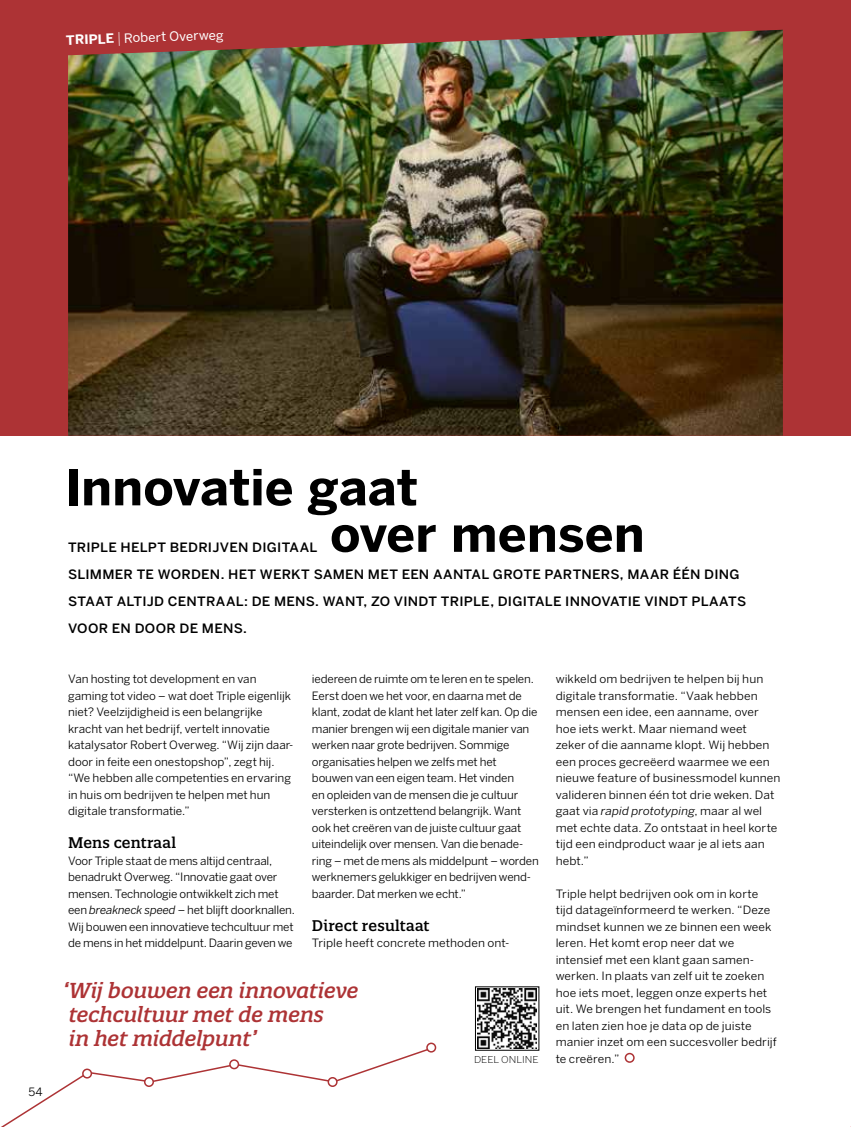
<style>
.page{position:relative;width:851px;height:1127px;background:#fff}
.page>*{position:absolute;margin:0;border:0;box-sizing:border-box;transform-origin:0 0}
.t1{font:700 49.5px/46.5px "Benton Sans";color:#000}
.t2{font:italic 500 21px/24px "Quatro Slab";letter-spacing:-.005em;color:#ad3335}
.t3{font:500 15px "Quatro Slab";letter-spacing:.015em;color:#000}
.t4{font:500 12.9px/27px "Benton Sans";letter-spacing:.02em;color:#000;scale:1.06 1}
.t5{font:12.9px "Benton Sans";color:#fff}
.t6{font:11.4px/16.5px "Benton Sans";letter-spacing:-.005em;color:#000}
.t7{font:11.4px/16.5px "Benton Sans";letter-spacing:-.005em;color:#000;scale:1.05 1}
.t8{font:300 9.45px "Benton Sans";color:#000;scale:1.09 1}
.s1{font-weight:700}
.s2{font-weight:300;font-size:14.7px}
.s3{font-style:italic}
</style>
<div class="page">
<div style="left:0;top:0;width:850px;height:436px;background:#ad3335"></div>
<img style="left:68px;top:30px;width:714px;height:406px">
<div style="left:624px;top:1053px;width:10px;height:10px;border:2px solid #ad3335;border-radius:50%"></div>
<svg style="left:1px;top:1049px;width:432px;height:78px"></svg>
<div style="left:83px;top:1069px;width:8px;height:9px;background:#fff;border-radius:50%"></div>
<div style="left:82px;top:1068px;width:10px;height:10px;border:2px solid #ad3335;border-radius:50%"></div>
<div style="left:145px;top:1078px;width:8px;height:8px;background:#fff;border-radius:50%"></div>
<div style="left:144px;top:1077px;width:10px;height:10px;border:2px solid #ad3335;border-radius:50%"></div>
<div style="left:230px;top:1060px;width:8px;height:8px;background:#fff;border-radius:50%"></div>
<div style="left:229px;top:1059px;width:10px;height:10px;border:2px solid #ad3335;border-radius:50%"></div>
<div style="left:328px;top:1078px;width:9px;height:8px;background:#fff;border-radius:50%"></div>
<div style="left:327px;top:1077px;width:10px;height:10px;border:2px solid #ad3335;border-radius:50%"></div>
<div style="left:426px;top:1042px;width:10px;height:10px;border:2px solid #ad3335;border-radius:50%"></div>
<img style="left:477px;top:989px;width:60px;height:59px">
<div style="left:475px;top:986px;width:64px;height:64px;border:1px solid #000"></div>
<hr style="left:850px;top:0;width:1px;height:436px;background:#e8474e">
<p class="t5" style="left:66px;top:32px;width:159px;rotate:-2deg"><span class="s1">TRIPLE</span> <span class="s2">|</span> Robert Overweg</p>
<p class="t6" style="left:28px;top:1083px;width:16px">54</p>
<h1 class="t1" style="left:330px;top:463px;width:316px;text-indent:-265px">Innovatie gaat<br>over mensen</h1>
<p class="t4" style="left:68px;top:533px;width:641px">TRIPLE HELPT BEDRIJVEN DIGITAAL<br>SLIMMER TE WORDEN. HET WERKT SAMEN MET EEN AANTAL GROTE PARTNERS, MAAR ÉÉN DING STAAT ALTIJD CENTRAAL: DE MENS. WANT, ZO VINDT TRIPLE, DIGITALE INNOVATIE VINDT PLAATS VOOR EN DOOR DE MENS.</p>
<p class="t6" style="left:312px;top:671px;width:228px">iedereen de ruimte om te leren en te spelen.<br>Eerst doen we het voor, en daarna met de klant, zodat de klant het later zelf kan. Op die manier brengen wij een digitale manier van werken naar grote bedrijven. Sommige organisaties helpen we zelfs met het bouwen van een eigen team. Het vinden<br>en opleiden van de mensen die je cultuur versterken is ontzettend belangrijk. Want ook het creëren van de juiste cultuur gaat uiteindelijk over mensen. Van die benade&shy;ring – met de mens als middelpunt – worden werknemers gelukkiger en bedrijven wend&shy;baarder. Dat merken we echt.”</p>
<h3 class="t3" style="left:312px;top:916px;width:119px">Direct resultaat</h3>
<p class="t7" style="left:312px;top:935px;width:190px">Triple heeft concrete methoden ont-</p>
<h2 class="t2" style="left:63px;top:978px;width:297px">‘Wij bouwen een innovatieve techcultuur met de mens<br>in het middelpunt’</h2>
<p class="t6" style="left:68px;top:671px;width:227px">Van hosting tot development en van gaming tot video – wat doet Triple eigenlijk niet? Veelzijdigheid is een belangrijke kracht van het bedrijf, vertelt innovatie katalysator Robert Overweg. “Wij zijn daar&shy;door in feite een onestopshop”, zegt hij. “We hebben alle competenties en ervaring in huis om bedrijven te helpen met hun digitale transformatie.”</p>
<h3 class="t3" style="left:68px;top:833px;width:110px">Mens centraal</h3>
<p class="t6" style="left:68px;top:852px;width:228px">Voor Triple staat de mens altijd centraal, benadrukt Overweg. “Innovatie gaat over mensen. Technologie ontwikkelt zich met een <span class="s3">breakneck speed</span> – het blijft doorknallen.<br>Wij bouwen een innovatieve techcultuur met de mens in het middelpunt. Daarin geven we</p>
<p class="t8" style="left:474px;top:1054px;width:61px">DEEL ONLINE</p>
<p class="t7" style="left:555px;top:671px;width:215px">wikkeld om bedrijven te helpen bij hun digitale transformatie. “Vaak hebben mensen een idee, een aanname, over hoe iets werkt. Maar niemand weet<br>zeker of die aanname klopt. Wij hebben een proces gecreëerd waarmee we een nieuwe feature of businessmodel kunnen valideren binnen één tot drie weken. Dat gaat via <span class="s3">rapid prototyping</span>, maar al wel met echte data. Zo ontstaat in heel korte tijd een eindproduct waar je al iets aan hebt.”</p>
<p class="t7" style="left:555px;top:885px;width:212px">Triple helpt bedrijven ook om in korte tijd datageïnformeerd te werken. “Deze mindset kunnen we ze binnen een week leren. Het komt erop neer dat we intensief met een klant gaan samen&shy;werken. In plaats van zelf uit te zoeken hoe iets moet, leggen onze experts het uit. We brengen het fundament en tools en laten zien hoe je data op de juiste manier inzet om een succesvoller bedrijf te creëren.”</p>
</div>
